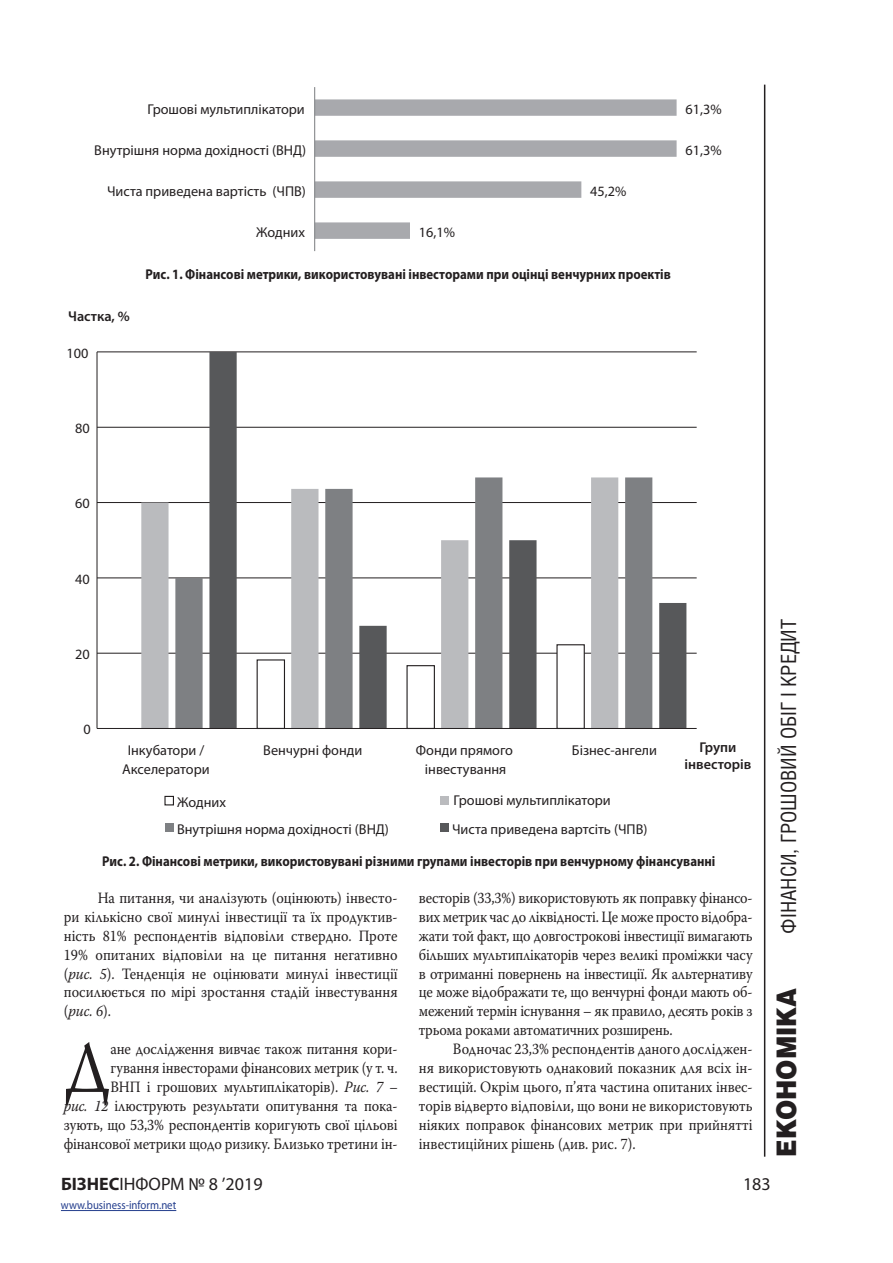
<style>
.page{position:relative;width:893px;height:1263px;background:#fff}
.page>*{position:absolute;margin:0;border:0;box-sizing:border-box;transform-origin:0 0}
.Osnova{font:73.05px "Warnock Pro";color:#231f20;scale:.9 1}
.t1{font:900 27px "Helios";color:#231f20;scale:.9 1}
.t2{font:21px "Helios Cond";color:#231f20}
.t3{font:18px "Myriad Pro";color:#231f20}
.Osnova-2{font:15.75px/18.9px "Warnock Pro";letter-spacing:-.01em;color:#231f20;text-align:justify;scale:.9 1}
.t4{font:14.25px/19.6px "Myriad Pro";color:#231f20;text-align:center}
.Title_table{font:700 14.25px "Myriad Pro";color:#231f20;scale:.9 1}
.t5{font:600 14.25px/17.1px "Myriad Pro";color:#231f20;text-align:center}
.t6{font:12px "Myriad Pro";color:#253f8e;scale:.9 1}
.s1{font-style:italic}
.s2{font-weight:700}
</style>
<div class="page">
<hr style="left:764px;top:85px;width:1px;height:1072px;background:#231f20">
<hr style="left:61px;top:1210px;width:115px;height:1px;background:#253f8e">
<svg style="left:315px;top:99px;width:362px;height:140px"></svg>
<hr style="left:314px;top:87px;width:1px;height:164px;background:#848689">
<hr style="left:97px;top:351px;width:600px;height:1px;background:#231f20">
<hr style="left:97px;top:427px;width:600px;height:1px;background:#231f20">
<hr style="left:97px;top:502px;width:600px;height:1px;background:#231f20">
<hr style="left:97px;top:577px;width:600px;height:1px;background:#231f20">
<hr style="left:97px;top:653px;width:600px;height:1px;background:#231f20">
<svg style="left:141px;top:502px;width:34px;height:226px;fill:#babbbe"></svg>
<svg style="left:175px;top:577px;width:34px;height:151px;fill:#7e8083"></svg>
<svg style="left:209px;top:352px;width:477px;height:376px"></svg>
<hr style="left:97px;top:352px;width:1px;height:376px;background:#231f20">
<hr style="left:97px;top:728px;width:600px;height:1px;background:#231f20">
<div style="left:164px;top:796px;width:10px;height:9px;border:1px solid #231f20"></div>
<div style="left:440px;top:796px;width:8px;height:9px;background:#babbbe"></div>
<div style="left:165px;top:824px;width:8px;height:8px;background:#7e8083"></div>
<div style="left:440px;top:824px;width:8px;height:8px;background:#57585a"></div>
<p class="t4" style="left:147px;top:99px;width:159px">Грошові мультиплікатори</p>
<p class="t4" style="left:94px;top:140px;width:213px">Внутрішня норма дохідності (ВНД)</p>
<p class="t4" style="left:107px;top:181px;width:200px">Чиста приведена вартість (ЧПВ)</p>
<p class="t4" style="left:256px;top:222px;width:50px">Жодних</p>
<p class="t4" style="left:419px;top:222px;width:38px">16,1%</p>
<p class="t4" style="left:590px;top:181px;width:38px">45,2%</p>
<p class="t5" style="left:68px;top:307px;width:63px">Частка, %</p>
<p class="t4" style="left:67px;top:343px;width:23px">100</p>
<p class="Title_table" style="left:146px;top:265px;width:585px">Рис. 1. Фінансові метрики, використовувані інвесторами при оцінці венчурних проектів</p>
<p class="t4" style="left:685px;top:99px;width:38px">61,3%</p>
<p class="t4" style="left:685px;top:140px;width:38px">61,3%</p>
<p class="t4" style="left:75px;top:418px;width:16px">80</p>
<p class="t4" style="left:75px;top:493px;width:16px">60</p>
<p class="t4" style="left:75px;top:569px;width:16px">40</p>
<p class="t4" style="left:75px;top:644px;width:16px">20</p>
<p class="t4" style="left:84px;top:719px;width:9px">0</p>
<p class="t4" style="left:122px;top:740px;width:89px">Інкубатори /<br>Акселератори</p>
<p class="t4" style="left:263px;top:740px;width:100px">Венчурні фонди</p>
<p class="t4" style="left:416px;top:740px;width:99px">Фонди прямого інвестування</p>
<p class="t4" style="left:572px;top:740px;width:87px">Бізнес-ангели</p>
<p class="t4" style="left:177px;top:792px;width:50px">Жодних</p>
<p class="t4" style="left:453px;top:790px;width:159px">Грошові мультиплікатори</p>
<p class="t4" style="left:177px;top:819px;width:213px">Внутрішня норма дохідності (ВНД)</p>
<p class="t4" style="left:452px;top:819px;width:197px">Чиста приведена вартсіть (ЧПВ)</p>
<p class="t5" style="left:684px;top:738px;width:68px">Групи інвесторів</p>
<p class="Title_table" style="left:102px;top:852px;width:683px">Рис. 2. Фінансові метрики, використовувані різними групами інвесторів при венчурному фінансуванні</p>
<p class="Osnova-2" style="left:64px;top:888px;width:372px;text-indent:34px">На питання, чи аналізують (оцінюють) інвесто&shy;ри кількісно свої минулі інвестиції та їх продуктив&shy;ність 81% респондентів відповіли ствердно. Проте 19% опитаних відповіли на це питання негативно (<span class="s1">рис. 5</span>). Тенденція не оцінювати минулі інвестиції посилюється по мірі зростання стадій інвестування (<span class="s1">рис. 6</span>).</p>
<p class="Osnova" style="left:64px;top:1024px;width:54px">Д</p>
<p class="Osnova-2" style="left:419px;top:888px;width:372px">весторів (33,3%) використовують як поправку фінансо&shy;вих метрик час до ліквідності. Це може просто відобра&shy;жати той факт, що довгострокові інвестиції вимагають більших мультиплікаторів через великі проміжки часу в отриманні повернень на інвестиції. Як альтернативу це може відображати те, що венчурні фонди мають об&shy;межений термін існування – як правило, десять років з трьома роками автоматичних розширень.</p>
<p class="Osnova-2" style="left:419px;top:1039px;width:372px;text-indent:34px">Водночас 23,3% респондентів даного досліджен&shy;ня використовують однаковий показник для всіх ін&shy;вестицій. Окрім цього, п’ята частина опитаних інвес&shy;торів відверто відповіли, що вони не використовують ніяких поправок фінансових метрик при прийнятті інвестиційних рішень (див. рис. 7).</p>
<p class="Osnova-2" style="left:64px;top:1039px;width:372px;text-align:right">ане дослідження вивчає також питання кори&shy;гування інвесторами фінансових метрик (у т. ч.<br>ВНП і грошових мультиплікаторів). <span class="s1">Рис. 7 –<br>рис. 12</span> ілюструють результати опитування та пока&shy;зують, що 53,3% респондентів коригують свої цільові фінансової метрики щодо ризику. Близько третини ін-</p>
<h3 class="t2" style="left:776px;top:934px;width:316px;rotate:-90deg">ФІНАНСИ, ГРОШОВИЙ ОБІГ І КРЕДИТ</h3>
<h2 class="t1" style="left:769px;top:1157px;width:189px;rotate:-90deg">ЕКОНОМІКА</h2>
<p class="t3" style="left:61px;top:1173px;width:203px"><span class="s2">БІЗНЕС</span>ІНФОРМ № 8 ’2019</p>
<p class="t3" style="left:743px;top:1173px;width:29px">183</p>
<p class="t6" style="left:61px;top:1198px;width:130px">www.business-inform.net</p>
</div>
